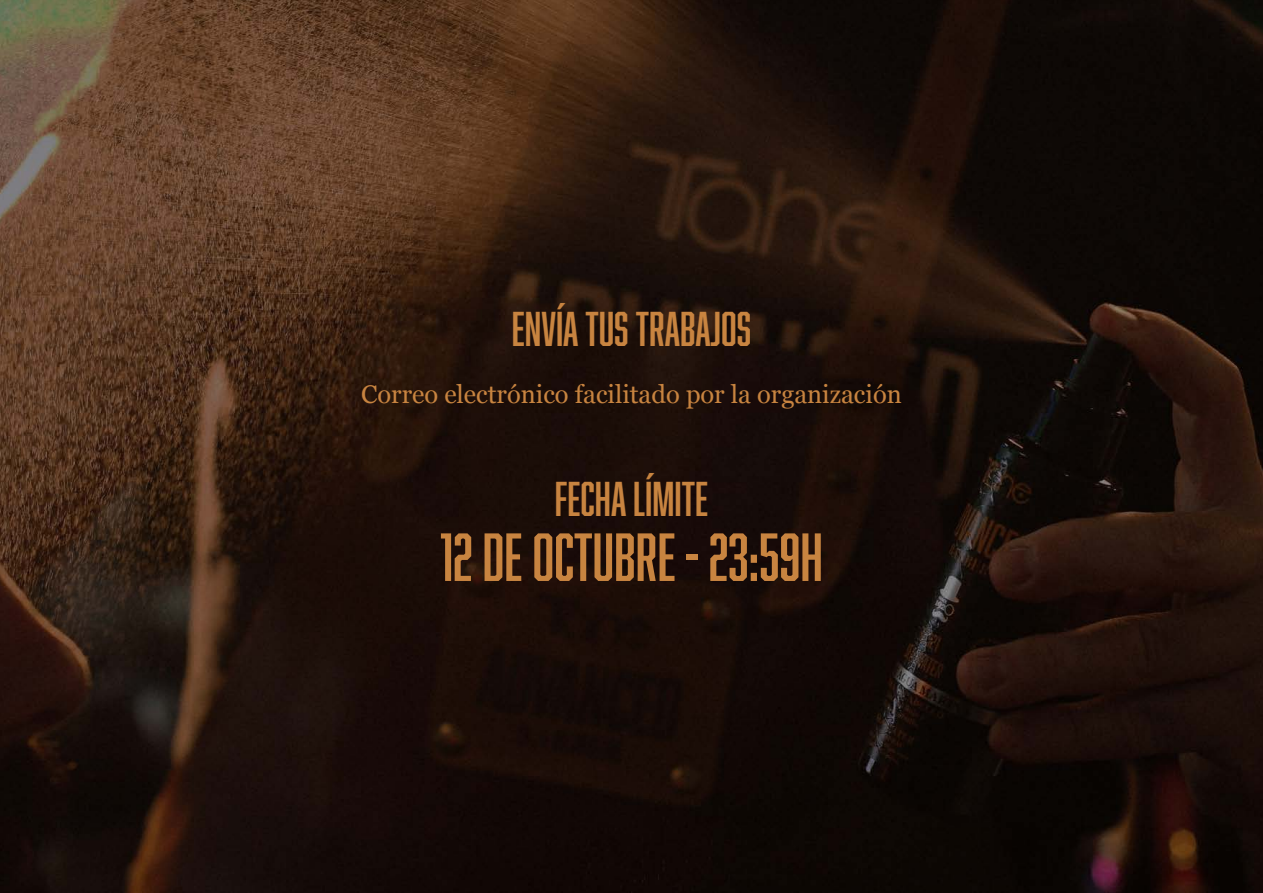
<style>
.page{position:relative;width:1263px;height:893px;background:#fff}
.page>*{position:absolute;margin:0;border:0;box-sizing:border-box;transform-origin:0 0}
.t1{font:62.55px "Abolition";color:#c88440}
.t2{font:45px "Abolition";color:#c88440}
.t3{font:25.5px "Georgia";color:#c88440}
</style>
<div class="page">
<img style="left:0;top:0;width:1263px;height:893px">
<h2 class="t2" style="left:512px;top:303px;width:241px">ENVÍA TUS TRABAJOS</h2>
<p class="t3" style="left:361px;top:376px;width:542px">Correo electrónico facilitado por la organización</p>
<h2 class="t2" style="left:555px;top:472px;width:155px">FECHA LÍMITE</h2>
<h1 class="t1" style="left:440px;top:521px;width:384px">12 DE OCTUBRE - 23:59H</h1>
</div>
